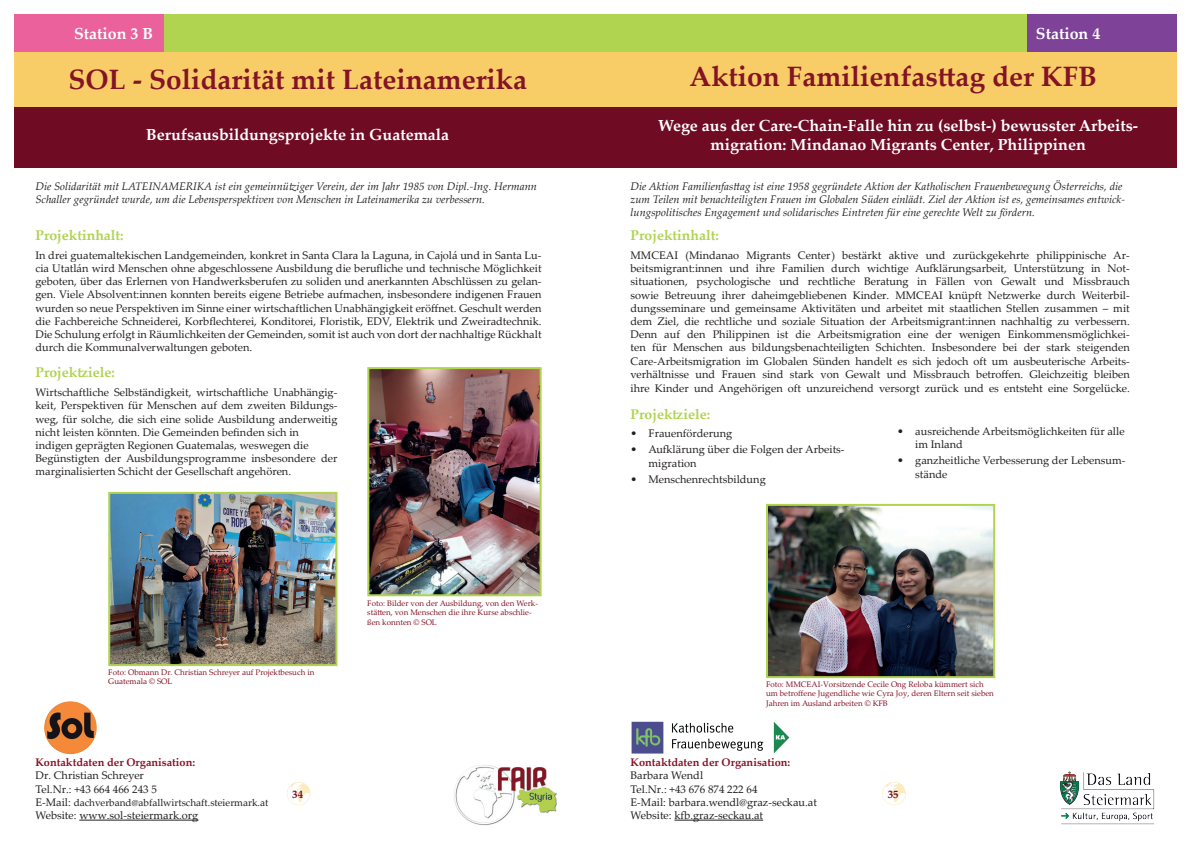
<style>
.page{position:relative;width:1191px;height:842px;background:#fff}
.page>*{position:absolute;margin:0;border:0;box-sizing:border-box;transform-origin:0 0}
.t1{font:700 28px "Palatino Linotype";color:#851326}
.t2{font:700 16px/19.2px "Palatino Linotype";color:#fff;text-align:center}
.t3{font:700 14px "Palatino Linotype";color:#b0d350}
.t4{font:11px/13.2px "Palatino Linotype";color:#231f20}
.t5{font:italic 11px/13.2px "Palatino Linotype";color:#231f20}
.t6{font:700 11px "Palatino Linotype";color:#851326}
.t7{font:700 11px "Palatino Linotype";color:#700b24}
.t8{font:10px "Palatino Linotype";color:#231f20}
.t9{font:8px/9.6px "Palatino Linotype";color:#851326}
.s1{font-size:11px}
</style>
<div class="page">
<div style="left:14px;top:14px;width:1162px;height:38px;background:#b0d350"></div>
<div style="left:14px;top:52px;width:1162px;height:56px;background:#f8cd67"></div>
<div style="left:14px;top:108px;width:1162px;height:60px;background:#700b24"></div>
<img style="left:454px;top:765px;width:103px;height:61px">
<img style="left:1059px;top:771px;width:96px;height:54px">
<svg style="left:882px;top:782px;width:24px;height:23px"></svg>
<svg style="left:287px;top:782px;width:23px;height:23px"></svg>
<div style="left:14px;top:14px;width:149px;height:38px;background:#ea619b"></div>
<div style="left:1027px;top:14px;width:149px;height:38px;background:#7e4399"></div>
<img style="left:370px;top:370px;width:168px;height:223px">
<div style="left:367px;top:367px;width:174px;height:229px;border:2px solid #b0d350"></div>
<img style="left:44px;top:701px;width:53px;height:53px">
<hr style="left:79px;top:820px;width:119px;height:1px;background:#231f20">
<img style="left:769px;top:507px;width:223px;height:168px">
<div style="left:766px;top:504px;width:229px;height:174px;border:2px solid #b0d350"></div>
<img style="left:631px;top:721px;width:159px;height:33px">
<hr style="left:674px;top:820px;width:89px;height:1px;background:#231f20">
<img style="left:111px;top:495px;width:223px;height:168px">
<div style="left:108px;top:492px;width:229px;height:174px;border:2px solid #b0d350"></div>
<h2 class="t2" style="left:74px;top:23px;width:81px">Station 3 B</h2>
<h1 class="t1" style="left:68px;top:59px;width:460px">SOL - Solidarität mit Lateinamerika</h1>
<h2 class="t2" style="left:146px;top:124px;width:304px">Berufsausbildungsprojekte in Guatemala</h2>
<p class="t5" style="left:35px;top:179px;width:503px">Die Solidarität mit LATEINAMERIKA ist ein gemeinnütziger Verein, der im Jahr 1985 von Dipl.-Ing. Hermann<br>Schaller gegründet wurde, um die Lebensperspektiven von Menschen in Lateinamerika zu verbessern.</p>
<p class="t3" style="left:35px;top:225px;width:90px">Projektinhalt:</p>
<p class="t4" style="left:35px;top:248px;width:507px;text-align:justify">In drei guatemaltekischen Landgemeinden, konkret in Santa Clara la Laguna, in Cajolá und in Santa Lu&shy;cia Utatlán wird Menschen ohne abgeschlossene Ausbildung die berufliche und technische Möglichkeit geboten, über das Erlernen von Handwerksberufen zu soliden und anerkannten Abschlüssen zu gelan&shy;gen. Viele Absolvent:innen konnten bereits eigene Betriebe aufmachen, insbesondere indigenen Frauen wurden so neue Perspektiven im Sinne einer wirtschaftlichen Unabhängigkeit eröffnet. Geschult werden die Fachbereiche Schneiderei, Korbflechterei, Konditorei, Floristik, EDV, Elektrik und Zweiradtechnik.<br>Die Schulung erfolgt in Räumlichkeiten der Gemeinden, somit ist auch von dort der nachhaltige Rückhalt durch die Kommunalverwaltungen geboten.</p>
<p class="t3" style="left:35px;top:363px;width:81px">Projektziele:</p>
<p class="t4" style="left:35px;top:385px;width:303px">Wirtschaftliche Selbständigkeit, wirtschaftliche Unabhängig&shy;keit, Perspektiven für Menschen auf dem zweiten Bildungs&shy;weg, für solche, die sich eine solide Ausbildung anderweitig nicht leisten könnten. Die Gemeinden befinden sich in indigen geprägten Regionen Guatemalas, weswegen die Begünstigten der Ausbildungsprogramme insbesondere der marginalisierten Schicht der Gesellschaft angehören.</p>
<p class="t9" style="left:108px;top:667px;width:208px">Foto: Obmann Dr. Christian Schreyer auf Projektbesuch in<br>Guatemala © SOL</p>
<p class="t9" style="left:367px;top:598px;width:172px">Foto: Bilder von der Ausbildung, von den Werk&shy;stätten, von Menschen die ihre Kurse abschlie&shy;ßen konnten © SOL</p>
<h2 class="t2" style="left:1036px;top:23px;width:66px">Station 4</h2>
<h1 class="t1" style="left:689px;top:57px;width:409px">Aktion Familienfasttag der KFB</h1>
<h2 class="t2" style="left:658px;top:115px;width:482px">Wege aus der Care-Chain-Falle hin zu (selbst-) bewusster Arbeits&shy;migration: Mindanao Migrants Center, Philippinen</h2>
<p class="t5" style="left:630px;top:179px;width:496px">Die Aktion Familienfasttag ist eine 1958 gegründete Aktion der Katholischen Frauenbewegung Österreichs, die zum Teilen mit benachteiligten Frauen im Globalen Süden einlädt. Ziel der Aktion ist es, gemeinsames entwick&shy;lungspolitisches Engagement und solidarisches Eintreten für eine gerechte Welt zu fördern.</p>
<p class="t3" style="left:630px;top:225px;width:90px">Projektinhalt:</p>
<p class="t4" style="left:630px;top:248px;width:501px;text-align:justify">MMCEAI (Mindanao Migrants Center) bestärkt aktive und zurückgekehrte philippinische Ar&shy;beitsmigrant:innen und ihre Familien durch wichtige Aufklärungsarbeit, Unterstützung in Not&shy;situationen, psychologische und rechtliche Beratung in Fällen von Gewalt und Missbrauch sowie Betreuung ihrer daheimgebliebenen Kinder. MMCEAI knüpft Netzwerke durch Weiterbil&shy;dungsseminare und gemeinsame Aktivitäten und arbeitet mit staatlichen Stellen zusammen – mit dem Ziel, die rechtliche und soziale Situation der Arbeitsmigrant:innen nachhaltig zu verbessern.<br>Denn auf den Philippinen ist die Arbeitsmigration eine der wenigen Einkommensmöglichkei&shy;ten für Menschen aus bildungsbenachteiligten Schichten. Insbesondere bei der stark steigenden Care-Arbeitsmigration im Globalen Sünden handelt es sich jedoch oft um ausbeuterische Arbeits&shy;verhältnisse und Frauen sind stark von Gewalt und Missbrauch betroffen. Gleichzeitig bleiben</p>
<p class="t4" style="left:630px;top:381px;width:501px">ihre Kinder und Angehörigen oft unzureichend versorgt zurück und es entsteht eine Sorgelücke.</p>
<p class="t3" style="left:630px;top:404px;width:81px">Projektziele:</p>
<p class="t4" style="left:630px;top:427px;width:103px">• Frauenförderung</p>
<p class="t4" style="left:648px;top:443px;width:197px;text-indent:-18px">• Aufklärung über die Folgen der Arbeits&shy;migration</p>
<p class="t4" style="left:630px;top:472px;width:137px">• Menschenrechtsbildung</p>
<p class="t4" style="left:915px;top:424px;width:211px;text-indent:-18px">• ausreichende Arbeitsmöglichkeiten für alle im Inland</p>
<p class="t4" style="left:915px;top:454px;width:212px;text-indent:-18px">• ganzheitliche Verbesserung der Lebensum&shy;stände</p>
<p class="t9" style="left:766px;top:679px;width:229px">Foto: MMCEAI-Vorsitzende Cecile Ong Reloba kümmert sich um betroffene Jugendliche wie Cyra Joy, deren Eltern seit sieben<br>Jahren im Ausland arbeiten © KFB</p>
<p class="t6" style="left:35px;top:755px;width:161px">Kontaktdaten der Organisation:</p>
<p class="t4" style="left:35px;top:769px;width:123px">Dr. Christian Schreyer<br>Tel.Nr.: +43 664 466 243 5</p>
<p class="t8" style="left:35px;top:795px;width:234px"><span class="s1">E-Mail:</span> dachverband@abfallwirtschaft.steiermark.at</p>
<p class="t4" style="left:35px;top:808px;width:164px">Website: www.sol-steiermark.org</p>
<p class="t6" style="left:630px;top:755px;width:161px">Kontaktdaten der Organisation:</p>
<p class="t4" style="left:630px;top:769px;width:188px">Barbara Wendl<br>Tel.Nr.: +43 676 874 222 64<br>E-Mail: barbara.wendl@graz-seckau.at<br>Website: kfb.graz-seckau.at</p>
<p class="t7" style="left:292px;top:786px;width:12px">34</p>
<p class="t7" style="left:887px;top:786px;width:12px">35</p>
</div>
